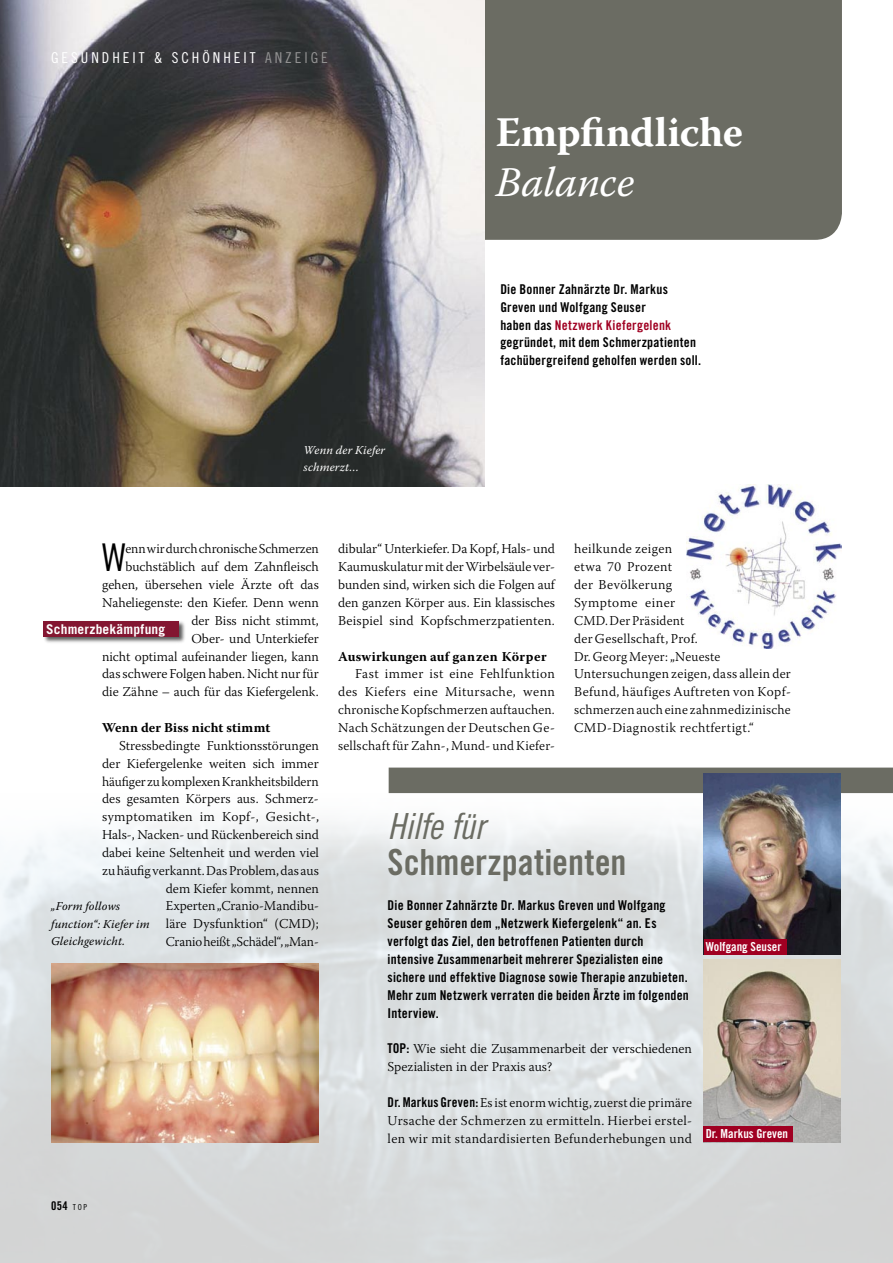
<style>
.page{position:relative;width:893px;height:1263px;background:#fff}
.page>*{position:absolute;margin:0;border:0;box-sizing:border-box;transform-origin:0 0}
._2-Head{font:700 42px/50.4px "Warnock Pro";letter-spacing:-.01em;color:#fff}
._1-Copy{font:38.25px "Trade Gothic Cond Eighteen";color:#000}
._3-Subhead{font:36px "Trade Gothic Bold Cond Twenty";color:#6b6c63}
._3-Subhead-2{font:36px "Trade Gothic Cond Eighteen Obl";letter-spacing:-.025em;color:#6b6c63}
.t1{font:15px "Trade Gothic Cond Eighteen";letter-spacing:.2em;color:#fff}
._1-Copy-2{font:300 13.5px/17.9px "Warnock Pro";letter-spacing:.005em;color:#000;text-align:justify}
._3-Subhead-3{font:13.5px/17.9px "Trade Gothic Bold Cond Twenty";letter-spacing:.015em;color:#000}
._1-Copy-3{font:300 13.5px/17.9px "Warnock Pro";letter-spacing:.025em;color:#000}
._5-Zw_Head{font:700 13.5px "Warnock Pro";letter-spacing:.02em;color:#000}
._3-Subhead-4{font:700 13.5px "Trade Gothic";letter-spacing:.01em;color:#fff}
._6-BU{font:12.45px "Trade Gothic Bold Cond Twenty";color:#fff}
._6-BU-2{font:italic 12px/17.9px "Warnock Pro";letter-spacing:.01em;color:#000}
._6-BU-3{font:italic 12px/17.9px "Warnock Pro";letter-spacing:.015em;color:#fff}
.t2{font:12px "Trade Gothic Bold Cond Twenty";color:#000}
.s1{color:#939393}
.s2{font-weight:400;font-style:italic}
.s3{color:#a00022}
.s4{font-family:"Trade Gothic Bold Cond Twenty";font-weight:400}
.s5{font-family:"Trade Gothic Cond Eighteen";font-size:8.25px}
</style>
<div class="page">
<img style="left:687px;top:484px;width:155px;height:164px">
<div style="left:485px;top:0;width:357px;height:240px;background:#6b6c63"></div>
<img style="left:0;top:0;width:485px;height:486px">
<img style="left:0;top:767px;width:893px;height:496px">
<div style="left:42px;top:620px;width:144px;height:24px;background:#000;opacity:.65"></div>
<div style="left:43px;top:621px;width:136px;height:15px;background:#831631"></div>
<img style="left:51px;top:964px;width:268px;height:178px">
<div style="left:389px;top:767px;width:504px;height:26px;background:#6b6c63"></div>
<img style="left:704px;top:960px;width:136px;height:182px">
<img style="left:704px;top:774px;width:136px;height:181px">
<div style="left:704px;top:1126px;width:89px;height:16px;background:#a00022"></div>
<div style="left:704px;top:939px;width:83px;height:16px;background:#a00022"></div>
<p class="t1" style="left:51px;top:49px;width:278px">GESUNDHEIT &amp; SCHÖNHEIT <span class="s1">ANZEIGE</span></p>
<p class="_6-BU-3" style="left:304px;top:441px;width:83px">Wenn der Kiefer schmerzt…</p>
<p class="_2-Head" style="left:496px;top:106px;width:249px">Empfindliche<br><span class="s2">Balance</span></p>
<p class="_3-Subhead-3" style="left:500px;top:280px;width:202px">Die Bonner Zahnärzte Dr. Markus Greven und Wolfgang Seuser<br>haben das <span class="s3">Netzwerk Kiefergelenk </span>gegründet, mit dem Schmerzpatienten fachübergreifend geholfen werden soll.</p>
<p class="_1-Copy" style="left:102px;top:535px;width:25px">W</p>
<p class="_1-Copy-2" style="left:102px;top:540px;width:218px;text-align:right">enn wir durch chronische Schmerzen buchstäblich auf dem Zahnfleisch gehen, übersehen viele Ärzte oft das Naheliegenste: den Kiefer. Denn wenn der Biss nicht stimmt,<br>Ober- und Unterkiefer<br>nicht optimal aufeinander liegen, kann das schwere Folgen haben. Nicht nur für die Zähne – auch für das Kiefergelenk.</p>
<p class="_5-Zw_Head" style="left:102px;top:719px;width:170px">Wenn der Biss nicht stimmt</p>
<p class="_1-Copy-2" style="left:102px;top:736px;width:218px;text-align:right">Stressbedingte Funktionsstörungen der Kiefergelenke weiten sich immer häufiger zu komplexen Krankheitsbildern des gesamten Körpers aus. Schmerz&shy;symptomatiken im Kopf-, Gesicht-, Hals-, Nacken- und Rückenbereich sind dabei keine Seltenheit und werden viel zu häufig verkannt. Das Problem, das aus dem Kiefer kommt, nennen<br>Experten „Cranio-Mandibu-<br>läre Dysfunktion“ (CMD);<br>Cranio heißt „Schädel“, „Man-</p>
<p class="_3-Subhead-4" style="left:46px;top:620px;width:120px">Schmerzbekämpfung</p>
<p class="_6-BU-2" style="left:51px;top:896px;width:100px">„Form follows function“: Kiefer im<br>Gleichgewicht.</p>
<p class="_1-Copy-2" style="left:338px;top:540px;width:218px">dibular“ Unterkiefer. Da Kopf, Hals- und Kaumuskulatur mit der Wirbelsäule ver&shy;bunden sind, wirken sich die Folgen auf den ganzen Körper aus. Ein klassisches Beispiel sind Kopfschmerzpatienten.</p>
<p class="_5-Zw_Head" style="left:338px;top:648px;width:210px">Auswirkungen auf ganzen Körper</p>
<p class="_1-Copy-2" style="left:338px;top:665px;width:218px;text-indent:17px">Fast immer ist eine Fehlfunktion des Kiefers eine Mitursache, wenn chronische Kopfschmerzen auftauchen.<br>Nach Schätzungen der Deutschen Ge&shy;sellschaft für Zahn-, Mund- und Kiefer-</p>
<p class="_1-Copy-3" style="left:574px;top:540px;width:218px">heilkunde zeigen<br>etwa 70 Prozent<br>der Bevölkerung<br>Symptome einer<br>CMD. Der Präsident<br>der Gesellschaft, Prof.<br>Dr. Georg Meyer: „Neueste<br>Untersuchungen zeigen, dass allein der<br>Befund‚ häufiges Auftreten von Kopf&shy;schmerzen auch eine zahnmedizinische<br>CMD-Diagnostik rechtfertigt.“</p>
<p class="_3-Subhead-2" style="left:388px;top:805px;width:99px">Hilfe für</p>
<p class="_3-Subhead" style="left:388px;top:840px;width:240px">Schmerzpatienten</p>
<p class="_3-Subhead-3" style="left:388px;top:897px;width:303px">Die Bonner Zahnärzte Dr. Markus Greven und Wolfgang Seuser gehören dem „Netzwerk Kiefergelenk“ an. Es verfolgt das Ziel, den betroffenen Patienten durch intensive Zusammenarbeit mehrerer Spezialisten eine sichere und effektive Diagnose sowie Therapie anzubieten.<br>Mehr zum Netzwerk verraten die beiden Ärzte im folgenden Interview.</p>
<p class="_1-Copy-2" style="left:388px;top:1040px;width:306px"><span class="s4">TOP:</span> Wie sieht die Zusammenarbeit der verschiedenen<br>Spezialisten in der Praxis aus?</p>
<p class="_1-Copy-2" style="left:388px;top:1093px;width:306px"><span class="s4">Dr. Markus Greven:</span>Es ist enorm wichtig, zuerst die primäre Ursache der Schmerzen zu ermitteln. Hierbei erstel&shy;len wir mit standardisierten Befunderhebungen und</p>
<p class="_6-BU" style="left:706px;top:939px;width:77px">Wolfgang Seuser</p>
<p class="_6-BU" style="left:706px;top:1126px;width:84px">Dr. Markus Greven</p>
<p class="t2" style="left:51px;top:1198px;width:38px">054 <span class="s5">TOP</span></p>
</div>
